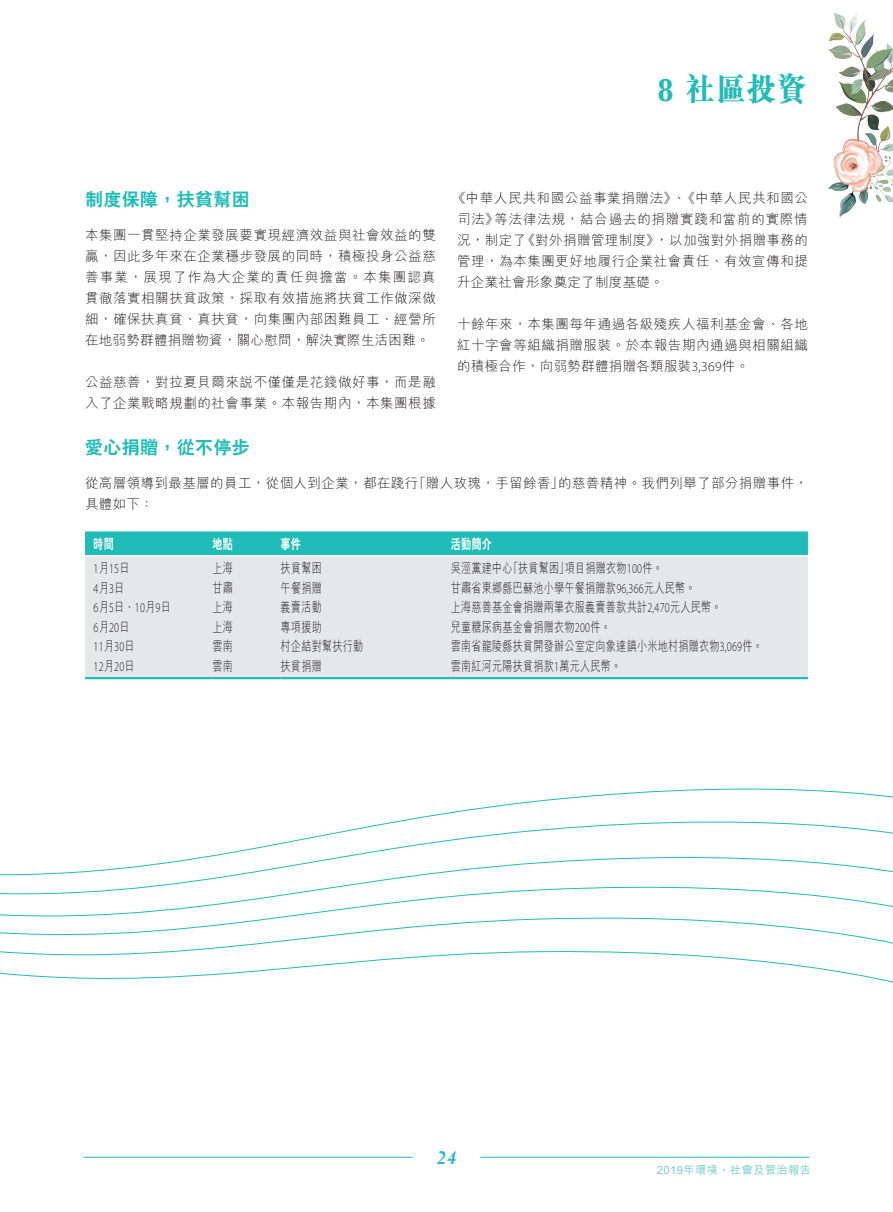
<style>
.page{position:relative;width:893px;height:1212px;background:#fff}
.page>*{position:absolute;margin:0;border:0;box-sizing:border-box;transform-origin:0 0}
.t1{font:800 33px "M Sung HK";color:#22bcb8;scale:.9 1}
.t2{font:800 18px "C Hei 2 HK";letter-spacing:.02em;color:#22bcb8}
.t3{font:italic 700 18px "Berling LT Std";color:#22bcb8}
.t4{font:300 13.5px/21px "M Hei HK";letter-spacing:.03em;color:#231f20}
.t5{font:300 13.5px "M Hei HK";letter-spacing:.03em;color:#231f20;scale:.75 1}
.t6{font:300 13.5px "Myriad Pro";color:#231f20;scale:.75 1}
.t7{font:800 13.5px "C Hei 2 HK";letter-spacing:.02em;color:#fff;scale:.75 1}
.t8{font:500 11.25px "M Hei HK";letter-spacing:.035em;color:#7accca}
.s1{font-family:"Myriad Pro"}
.s2{font-family:"M Hei HK"}
</style>
<div class="page">
<svg style="left:0;top:788px;width:893px;height:195px"></svg>
<img style="left:828px;top:13px;width:65px;height:205px">
<hr style="left:83px;top:1157px;width:330px;height:1px;background:#22bcb8">
<hr style="left:480px;top:1157px;width:330px;height:1px;background:#22bcb8">
<div style="left:85px;top:531px;width:723px;height:24px;background:#22bcb8"></div>
<div style="left:85px;top:556px;width:723px;height:121px;background:#e6e7e9"></div>
<hr style="left:85px;top:677px;width:128px;height:2px;background:#22bcb8">
<hr style="left:213px;top:677px;width:68px;height:2px;background:#22bcb8">
<hr style="left:281px;top:677px;width:170px;height:2px;background:#22bcb8">
<hr style="left:451px;top:677px;width:357px;height:2px;background:#22bcb8">
<h1 class="t1" style="left:658px;top:66px;width:167px">8 社區投資</h1>
<h2 class="t2" style="left:85px;top:188px;width:166px">制度保障，扶貧幫困</h2>
<p class="t4" style="left:85px;top:224px;width:352px;text-align:justify">本集團一貫堅持企業發展要實現經濟效益與社會效益的雙贏，因此多年來在企業穩步發展的同時，積極投身公益慈善事業，展現了作為大企業的責任與擔當。本集團認真貫徹落實相關扶貧政策，採取有效措施將扶貧工作做深做細，確保扶真貧、真扶貧，向集團內部困難員工、經營所在地弱勢群體捐贈物資，關心慰問，解決實際生活困難。</p>
<p class="t4" style="left:85px;top:371px;width:352px">公益慈善，對拉夏貝爾來說不僅僅是花錢做好事，而是融入了企業戰略規劃的社會事業。本報告期內，本集團根據</p>
<h2 class="t2" style="left:85px;top:435px;width:166px">愛心捐贈，從不停步</h2>
<p class="t4" style="left:453px;top:187px;width:357px;text-align:right">《中華人民共和國公益事業捐贈法》、《中華人民共和國公等法律法規，結合過去的捐贈實踐和當前的實際情</p>
<p class="t4" style="left:457px;top:208px;width:43px">司法》</p>
<p class="t4" style="left:522px;top:229px;width:139px">《對外捐贈管理制度》</p>
<p class="t4" style="left:655px;top:229px;width:154px">，以加強對外捐贈事務的</p>
<p class="t4" style="left:457px;top:229px;width:352px">況，制定了<br>管理，為本集團更好地履行企業社會責任、有效宣傳和提升企業社會形象奠定了制度基礎。</p>
<p class="t4" style="left:457px;top:313px;width:352px;text-align:justify">十餘年來，本集團每年通過各級殘疾人福利基金會、各地紅十字會等組織捐贈服裝。於本報告期內通過與相關組織的積極合作，向弱勢群體捐贈各類服裝<span class="s1">3,369</span>件。</p>
<p class="t4" style="left:85px;top:472px;width:335px">從高層領導到最基層的員工，從個人到企業，都在踐行具體如下：</p>
<p class="t4" style="left:413px;top:472px;width:152px">「贈人玫瑰，手留餘香」</p>
<p class="t4" style="left:558px;top:472px;width:251px">的慈善精神。我們列舉了部分捐贈事件，</p>
<p class="t7" style="left:94px;top:535px;width:29px">時間</p>
<p class="t7" style="left:213px;top:535px;width:29px">地點</p>
<p class="t7" style="left:281px;top:535px;width:29px">事件</p>
<p class="t7" style="left:451px;top:535px;width:56px">活動簡介</p>
<p class="t6" style="left:94px;top:561px;width:49px"><span class="s2">月</span>1 15<span class="s2">日</span></p>
<p class="t5" style="left:213px;top:559px;width:29px">上海</p>
<p class="t5" style="left:281px;top:559px;width:56px">扶貧幫困</p>
<p class="t5" style="left:508px;top:559px;width:207px">「扶貧幫困項目捐贈衣物<span class="s1">100</span>件。</p>
<p class="t5" style="left:451px;top:559px;width:84px">吳涇黨建中心</p>
<p class="t5" style="left:559px;top:559px;width:15px">」</p>
<p class="t5" style="left:94px;top:578px;width:43px">月<span class="s1">4</span> 日<span class="s1">3</span></p>
<p class="t5" style="left:213px;top:578px;width:29px">甘肅</p>
<p class="t5" style="left:281px;top:578px;width:56px">午餐捐贈</p>
<p class="t5" style="left:451px;top:578px;width:328px">甘肅省東鄉縣巴蘇池小學午餐捐贈款<span class="s1">96,366</span>元人民幣。</p>
<p class="t5" style="left:94px;top:598px;width:105px">月<span class="s1">6</span> 日<span class="s1">5</span> 、<span class="s1">10</span>月日<span class="s1">9</span></p>
<p class="t5" style="left:213px;top:598px;width:29px">上海</p>
<p class="t5" style="left:281px;top:598px;width:56px">義賣活動</p>
<p class="t5" style="left:451px;top:598px;width:363px">上海慈善基金會捐贈兩筆衣服義賣善款共計<span class="s1">2,470</span>元人民幣。</p>
<p class="t6" style="left:94px;top:619px;width:49px"><span class="s2">月</span>6 20<span class="s2">日</span></p>
<p class="t5" style="left:213px;top:617px;width:29px">上海</p>
<p class="t5" style="left:281px;top:617px;width:56px">專項援助</p>
<p class="t5" style="left:451px;top:617px;width:215px">兒童糖尿病基金會捐贈衣物<span class="s1">200</span>件。</p>
<p class="t6" style="left:94px;top:639px;width:56px">11<span class="s2">月</span>30<span class="s2">日</span></p>
<p class="t5" style="left:213px;top:637px;width:29px">雲南</p>
<p class="t5" style="left:281px;top:637px;width:112px">村企結對幫扶行動</p>
<p class="t5" style="left:451px;top:637px;width:418px">雲南省龍陵縣扶貧開發辦公室定向象達鎮小米地村捐贈衣物<span class="s1">3,069</span>件。</p>
<p class="t6" style="left:94px;top:658px;width:56px">12<span class="s2">月</span>20<span class="s2">日</span></p>
<p class="t5" style="left:213px;top:656px;width:29px">雲南</p>
<p class="t5" style="left:281px;top:656px;width:56px">扶貧捐贈</p>
<p class="t5" style="left:451px;top:656px;width:229px">雲南紅河元陽扶貧捐款<span class="s1">1</span>萬元人民幣。</p>
<h2 class="t3" style="left:436px;top:1147px;width:22px">24</h2>
<p class="t8" style="left:657px;top:1162px;width:156px">2019年環境、社會及管治報告</p>
</div>
